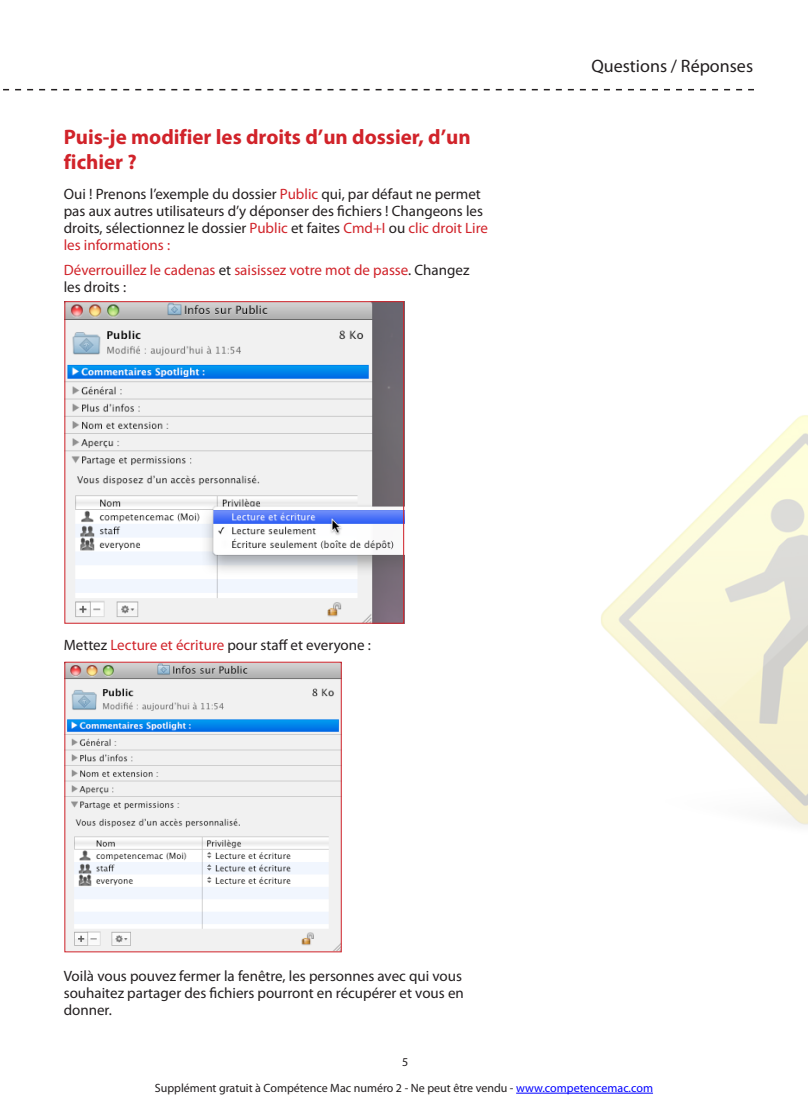
<style>
.page{position:relative;width:808px;height:1106px;background:#fff}
.page>*{position:absolute;margin:0;border:0;box-sizing:border-box;transform-origin:0 0}
.Titre3{font:700 21px/25.2px "Myriad Pro";color:#d1232a}
.t1{font:18px "Myriad Pro";color:#231f20}
.t2{font:15px/17px "Myriad Pro";color:#231f20}
.t3{font:15px/17px "Myriad Pro";color:#d1232a}
.t4{font:12px "Myriad Pro";color:#231f20}
.s1{color:#d1232a}
.s2{color:#231f20}
.s3{color:#00f}
</style>
<div class="page">
<hr style="left:516px;top:1092px;width:137px;height:1px;background:#00f">
<img style="left:66px;top:664px;width:274px;height:286px">
<div style="left:64px;top:662px;width:278px;height:290px;border:1px solid #d1232a"></div>
<img style="left:65px;top:302px;width:340px;height:322px">
<div style="left:64px;top:301px;width:340px;height:322px;border:1px solid #d1232a"></div>
<img style="left:601px;top:415px;width:207px;height:410px">
<svg style="left:3px;top:89px;width:751px;height:1px"></svg>
<p class="Titre3" style="left:64px;top:123px;width:409px">Puis-je modifier les droits d’un dossier, d’un fichier ?</p>
<p class="t2" style="left:64px;top:185px;width:426px">Oui ! Prenons l’exemple du dossier <span class="s1">Public</span> qui, par défaut ne permet pas aux autres utilisateurs d’y déponser des fichiers ! Changeons les droits, sélectionnez le dossier <span class="s1">Public</span> et faites <span class="s1">Cmd+I</span> ou <span class="s1">clic droit Lire les informations :</span></p>
<p class="t3" style="left:64px;top:261px;width:407px">Déverrouillez le cadenas <span class="s2">et</span> saisissez votre mot de passe<span class="s2">. Changez les droits :</span></p>
<p class="t1" style="left:591px;top:55px;width:163px">Questions / Réponses</p>
<p class="t2" style="left:64px;top:636px;width:309px">Mettez <span class="s1">Lecture et écriture</span> pour staff et everyone :</p>
<p class="t2" style="left:64px;top:967px;width:402px">Voilà vous pouvez fermer la fenêtre, les personnes avec qui vous souhaitez partager des fichiers pourront en récupérer et vous en donner.</p>
<p class="t4" style="left:402px;top:1055px;width:8px">5</p>
<p class="t4" style="left:155px;top:1080px;width:500px">Supplément gratuit à Compétence Mac numéro 2 - Ne peut être vendu - <span class="s3">www.competencemac.com</span></p>
</div>
